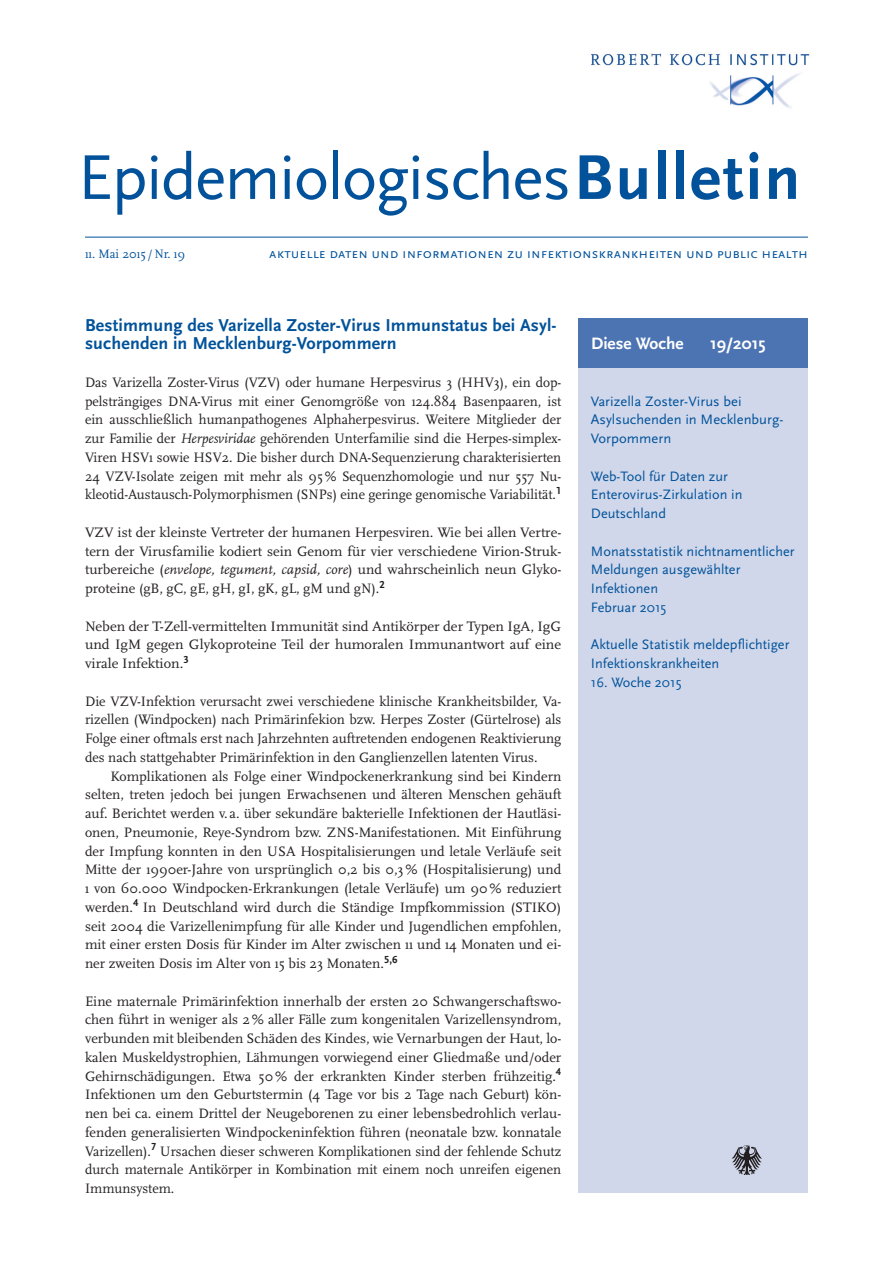
<style>
.page{position:relative;width:893px;height:1263px;background:#fff}
.page>*{position:absolute;margin:0;border:0;box-sizing:border-box;transform-origin:0 0}
.t1{font:66px "Scala Sans Pro";letter-spacing:-.02em;color:#01529a}
.Fließtext_Überschrif{font:700 18px/18.8px "Scala Sans Pro";letter-spacing:.01em;color:#01529a}
.t2{font:700 17.25px "Scala Sans Pro";color:#fff}
.Fließtext{font:14.25px/18.8px "Scala Pro";color:#231f20;text-align:justify}
.Fließtext_Einzug{font:14.25px/18.8px "Scala Pro";color:#231f20;text-align:justify}
.Inhalt{font:14.25px/18.8px "Scala Sans Pro";color:#01529a}
.t3{font:12.75px "Scala Pro";color:#01529a}
.s1{font-weight:700}
.s2{font-style:italic}
</style>
<div class="page">
<hr style="left:85px;top:237px;width:723px;height:1px;background:#01529a">
<img style="left:591px;top:53px;width:219px;height:55px">
<div style="left:578px;top:318px;width:230px;height:875px;background:#d0d7ea"></div>
<div style="left:578px;top:318px;width:230px;height:50px;background:#4d74b2"></div>
<svg style="left:732px;top:1145px;width:30px;height:30px"></svg>
<h1 class="t1" style="left:78px;top:139px;width:724px">Epidemiologisches<span class="s1">Bulletin</span></h1>
<p class="t3" style="left:85px;top:246px;width:102px">11. Mai 2015 /Nr. 19</p>
<p class="Inhalt" style="left:269px;top:244px;width:540px">aktuelle daten und informationen zu infektionskrankheiten und public health</p>
<p class="Fließtext_Überschrif" style="left:85px;top:315px;width:473px">Bestimmung des Varizella Zoster-Virus Immunstatus bei Asyl&shy;suchenden in Mecklenburg-Vorpommern</p>
<p class="Fließtext" style="left:85px;top:373px;width:478px">Das Varizella Zoster-Virus (VZV) oder humane Herpesvirus 3 (HHV3), ein dop&shy;pelsträngiges DNA-Virus mit einer Genomgröße von 124.884 Basenpaaren, ist ein ausschließlich humanpathogenes Alphaherpesvirus. Weitere Mitglieder der zur Familie der <span class="s2">Herpesviridae</span> gehörenden Unterfamilie sind die Herpes-simplex-Viren HSV1 sowie HSV2. Die bisher durch DNA-Sequenzierung charakterisierten 24 VZV-Isolate zeigen mit mehr als 95% Sequenzhomologie und nur 557 Nu&shy;kleotid-Austausch-Polymorphismen (SNPs) eine geringe genomische Variabilität.<sup>1</sup></p>
<p class="Fließtext" style="left:85px;top:523px;width:478px">VZV ist der kleinste Vertreter der humanen Herpesviren. Wie bei allen Vertre&shy;tern der Virusfamilie kodiert sein Genom für vier verschiedene Virion-Struk&shy;turbereiche (<span class="s2">envelope, tegument, capsid, core</span>) und wahrscheinlich neun Glyko&shy;proteine (gB, gC, gE, gH, gI, gK, gL, gM und gN).<sup>2</sup></p>
<p class="Fließtext" style="left:85px;top:616px;width:478px">Neben der T-Zell-vermittelten Immunität sind Antikörper der Typen IgA, IgG und IgM gegen Glykoproteine Teil der humoralen Immunantwort auf eine virale Infektion.<sup>3</sup></p>
<p class="Fließtext" style="left:85px;top:691px;width:478px">Die VZV-Infektion verursacht zwei verschiedene klinische Krankheitsbilder, Va&shy;rizellen (Windpocken) nach Primärinfekion bzw. Herpes Zoster (Gürtelrose) als Folge einer oftmals erst nach Jahrzehnten auftretenden endogenen Reaktivierung des nach stattgehabter Primärinfektion in den Ganglienzellen latenten Virus.</p>
<p class="Fließtext_Einzug" style="left:85px;top:766px;width:478px;text-indent:26px">Komplikationen als Folge einer Windpockenerkrankung sind bei Kindern selten, treten jedoch bei jungen Erwachsenen und älteren Menschen gehäuft auf. Berichtet werden v. a. über sekundäre bakterielle Infektionen der Hautläsi&shy;onen, Pneumonie, Reye-Syndrom bzw. ZNS-Manifestationen. Mit Einführung der Impfung konnten in den USA Hospitalisierungen und letale Verläufe seit Mitte der 1990er-Jahre von ursprünglich 0,2 bis 0,3% (Hospitalisierung) und 1 von 60.000 Windpocken-Erkrankungen (letale Verläufe) um 90% reduziert werden.<sup>4</sup> In Deutschland wird durch die Ständige Impfkommission (STIKO) seit 2004 die Varizellenimpfung für alle Kinder und Jugendlichen empfohlen, mit einer ersten Dosis für Kinder im Alter zwischen 11 und 14 Monaten und ei&shy;ner zweiten Dosis im Alter von 15 bis 23 Monaten.<sup>5,6</sup></p>
<p class="Fließtext" style="left:85px;top:991px;width:478px">Eine maternale Primärinfektion innerhalb der ersten 20 Schwangerschaftswo&shy;chen führt in weniger als 2% aller Fälle zum kongenitalen Varizellensyndrom, verbunden mit bleibenden Schäden des Kindes, wie Vernarbungen der Haut, lo&shy;kalen Muskeldystrophien, Lähmungen vorwiegend einer Gliedmaße und/oder Gehirnschädigungen. Etwa 50% der erkrankten Kinder sterben frühzeitig.<sup>4<br></sup>Infektionen um den Geburtstermin (4 Tage vor bis 2 Tage nach Geburt) kön&shy;nen bei ca. einem Drittel der Neugeborenen zu einer lebensbedrohlich verlau&shy;fenden generalisierten Windpockeninfektion führen (neonatale bzw. konnatale Varizellen).<sup>7</sup> Ursachen dieser schweren Komplikationen sind der fehlende Schutz durch maternale Antikörper in Kombination mit einem noch unreifen eigenen Immunsystem.</p>
<p class="t2" style="left:591px;top:334px;width:94px">Diese Woche</p>
<p class="t2" style="left:710px;top:334px;width:57px">19/2015</p>
<p class="Inhalt" style="left:591px;top:391px;width:194px">Varizella Zoster-Virus bei<br>Asylsuchenden in Mecklenburg-<br>Vorpommern</p>
<p class="Inhalt" style="left:591px;top:466px;width:139px">Web-Tool für Daten zur</p>
<p class="Inhalt" style="left:591px;top:485px;width:153px">Enterovirus-Zirkulation in<br>Deutschland</p>
<p class="Inhalt" style="left:591px;top:541px;width:205px">Monatsstatistik nichtnamentlicher<br>Meldungen ausgewählter<br>Infektionen<br>Februar 2015</p>
<p class="Inhalt" style="left:591px;top:635px;width:200px">Aktuelle Statistik meldepflichtiger<br>Infektionskrankheiten</p>
<p class="Inhalt" style="left:591px;top:673px;width:92px">16. Woche 2015</p>
</div>
